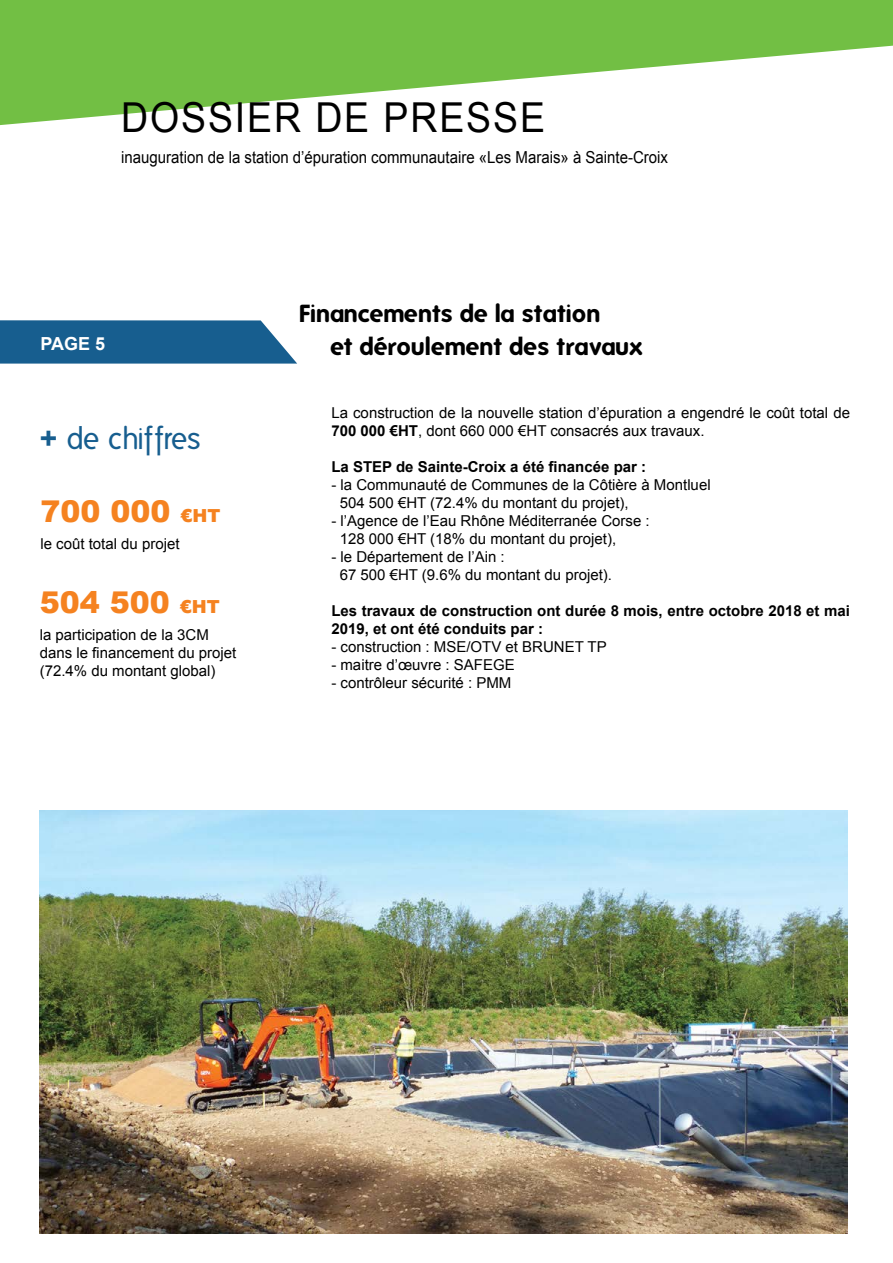
<style>
.page{position:relative;width:893px;height:1263px;background:#fff}
.page>*{position:absolute;margin:0;border:0;box-sizing:border-box;transform-origin:0 0}
.t1{font:41.25px "Arial";letter-spacing:.05em;color:#000;scale:.91 1}
.t2{font:900 30px "Arial";color:#f58220}
.t3{font:30px "Folks";letter-spacing:.01em;color:#175e8f}
.t4{font:700 24px "Folks";letter-spacing:.01em;color:#000}
.t5{font:700 18px "Arial";color:#fff}
.t6{font:16.5px "Arial";color:#000;scale:.91 1}
.t7{font:15px/18px "Arial";color:#000}
.t8{font:700 15px/18px "Arial";color:#000}
.s1{font-family:"Arial";font-weight:700}
.s2{font-size:18px}
.s3{font-weight:700}
</style>
<div class="page">
<svg style="left:0;top:320px;width:297px;height:44px;background:#286997"></svg>
<svg style="left:0;top:0;width:893px;height:125px;fill:#72bf44"></svg>
<img style="left:40px;top:811px;width:807px;height:422px">
<h1 class="t1" style="left:121px;top:90px;width:467px">DOSSIER DE PRESSE</h1>
<p class="t6" style="left:121px;top:147px;width:602px">inauguration de la station d’épuration communautaire «Les Marais» à Sainte-Croix</p>
<h3 class="t4" style="left:300px;top:299px;width:302px">Financements de la station</h3>
<p class="t5" style="left:40px;top:331px;width:66px">PAGE 5</p>
<h3 class="t4" style="left:331px;top:332px;width:314px">et déroulement des travaux</h3>
<h2 class="t3" style="left:40px;top:422px;width:162px"><span class="s1">+</span> de chiffres</h2>
<h2 class="t2" style="left:40px;top:489px;width:182px">700 000 <span class="s2">€HT</span></h2>
<p class="t7" style="left:40px;top:534px;width:141px">le coût total du projet</p>
<h2 class="t2" style="left:40px;top:580px;width:182px">504 500 <span class="s2">€HT</span></h2>
<p class="t7" style="left:40px;top:626px;width:198px">la participation de la 3CM dans le financement du projet (72.4% du montant global)</p>
<p class="t7" style="left:331px;top:404px;width:520px">La construction de la nouvelle station d’épuration a engendré le coût total de<br><span class="s3">700 000 €HT</span>, dont 660 000 €HT consacrés aux travaux.</p>
<p class="t8" style="left:331px;top:458px;width:316px">La STEP de Sainte-Croix a été financée par :</p>
<p class="t7" style="left:340px;top:476px;width:372px;text-indent:-8px">- la Communauté de Communes de la Côtière à Montluel<br>504 500 €HT (72.4% du montant du projet),</p>
<p class="t7" style="left:340px;top:512px;width:312px;text-indent:-8px">- l’Agence de l’Eau Rhône Méditerranée Corse :<br>128 000 €HT (18% du montant du projet),</p>
<p class="t7" style="left:340px;top:548px;width:274px;text-indent:-8px">- le Département de l’Ain :<br>67 500 €HT (9.6% du montant du projet).</p>
<p class="t8" style="left:331px;top:602px;width:520px">Les travaux de construction ont durée 8 mois, entre octobre 2018 et mai<br>2019, et ont été conduits par :</p>
<p class="t7" style="left:331px;top:638px;width:277px">- construction : MSE/OTV et BRUNET TP</p>
<p class="t7" style="left:331px;top:656px;width:185px">- maitre d’œuvre : SAFEGE</p>
<p class="t7" style="left:331px;top:674px;width:182px">- contrôleur sécurité : PMM</p>
</div>
